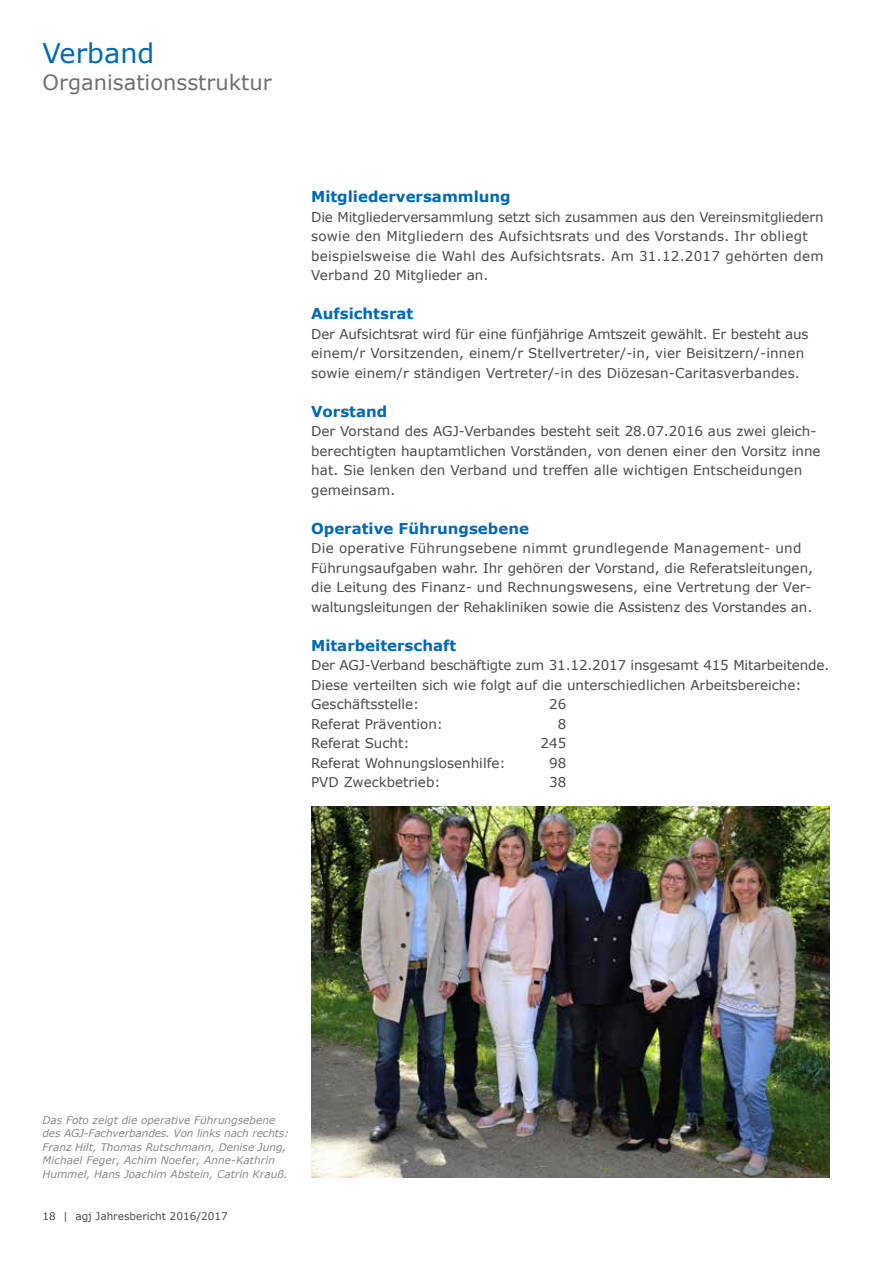
<style>
.page{position:relative;width:893px;height:1263px;background:#fff}
.page>*{position:absolute;margin:0;border:0;box-sizing:border-box;transform-origin:0 0}
.t1{font:27px "Verdana";color:#0069b4}
.t2{font:21px "Verdana";color:#706f6f}
.t3{font:700 15px "Verdana";color:#0069b4}
.t4{font:13.5px/19.5px "Verdana";color:#4a4a49}
.t5{font:13.5px/19.5px "Verdana";letter-spacing:.02em;color:#4a4a49}
.t6{font:italic 10.5px/13.5px "Verdana";color:#898888}
.t7{font:10.5px "Verdana";color:#4a4a49}
</style>
<div class="page">
<img style="left:311px;top:807px;width:518px;height:371px">
<h1 class="t1" style="left:43px;top:35px;width:113px">Verband</h1>
<h2 class="t2" style="left:43px;top:68px;width:231px">Organisationsstruktur</h2>
<p class="t3" style="left:311px;top:186px;width:201px">Mitgliederversammlung</p>
<p class="t5" style="left:311px;top:207px;width:514px">Die Mitgliederversammlung setzt sich zusammen aus den Vereinsmitgliedern sowie den Mitgliedern des Aufsichtsrats und des Vorstands. Ihr obliegt beispielsweise die Wahl des Aufsichtsrats. Am 31.12.2017 gehörten dem Verband 20 Mitglieder an.</p>
<p class="t3" style="left:311px;top:303px;width:104px">Aufsichtsrat</p>
<p class="t4" style="left:311px;top:324px;width:499px">Der Aufsichtsrat wird für eine fünfjährige Amtszeit gewählt. Er besteht aus einem/r Vorsitzenden, einem/r Stellvertreter/-in, vier Beisitzern/-innen sowie einem/r ständigen Vertreter/-in des Diözesan-Caritasverbandes.</p>
<p class="t3" style="left:311px;top:401px;width:78px">Vorstand</p>
<p class="t4" style="left:311px;top:422px;width:511px">Der Vorstand des AGJ-Verbandes besteht seit 28.07.2016 aus zwei gleich&shy;berechtigten hauptamtlichen Vorständen, von denen einer den Vorsitz inne hat. Sie lenken den Verband und treffen alle wichtigen Entscheidungen gemeinsam.</p>
<p class="t3" style="left:311px;top:518px;width:219px">Operative Führungsebene</p>
<p class="t4" style="left:311px;top:539px;width:503px">Die operative Führungsebene nimmt grundlegende Management- und Führungsaufgaben wahr. Ihr gehören der Vorstand, die Referatsleitungen, die Leitung des Finanz- und Rechnungswesens, eine Vertretung der Ver&shy;waltungsleitungen der Rehakliniken sowie die Assistenz des Vorstandes an.</p>
<p class="t3" style="left:311px;top:635px;width:147px">Mitarbeiterschaft</p>
<p class="t4" style="left:311px;top:656px;width:520px">Der AGJ-Verband beschäftigte zum 31.12.2017 insgesamt 415 Mitarbeitende.<br>Diese verteilten sich wie folgt auf die unterschiedlichen Arbeitsbereiche:<br>Geschäftsstelle:</p>
<p class="t4" style="left:549px;top:695px;width:19px">26</p>
<p class="t4" style="left:311px;top:714px;width:133px">Referat Prävention:</p>
<p class="t4" style="left:558px;top:714px;width:10px">8</p>
<p class="t4" style="left:311px;top:734px;width:100px">Referat Sucht:</p>
<p class="t4" style="left:540px;top:734px;width:27px">245</p>
<p class="t4" style="left:311px;top:753px;width:196px">Referat Wohnungslosenhilfe:</p>
<p class="t4" style="left:549px;top:753px;width:19px">98</p>
<p class="t4" style="left:311px;top:773px;width:131px">PVD Zweckbetrieb:</p>
<p class="t4" style="left:549px;top:773px;width:19px">38</p>
<p class="t6" style="left:43px;top:1113px;width:248px">Das Foto zeigt die operative Führungsebene des AGJ-Fachverbandes. Von links nach rechts:<br>Franz Hilt, Thomas Rutschmann, Denise Jung, Michael Feger, Achim Noefer, Anne-Kathrin Hummel, Hans Joachim Abstein, Catrin Krauß.</p>
<p class="t7" style="left:43px;top:1209px;width:187px">18 | agj Jahresbericht 2016/2017</p>
</div>
